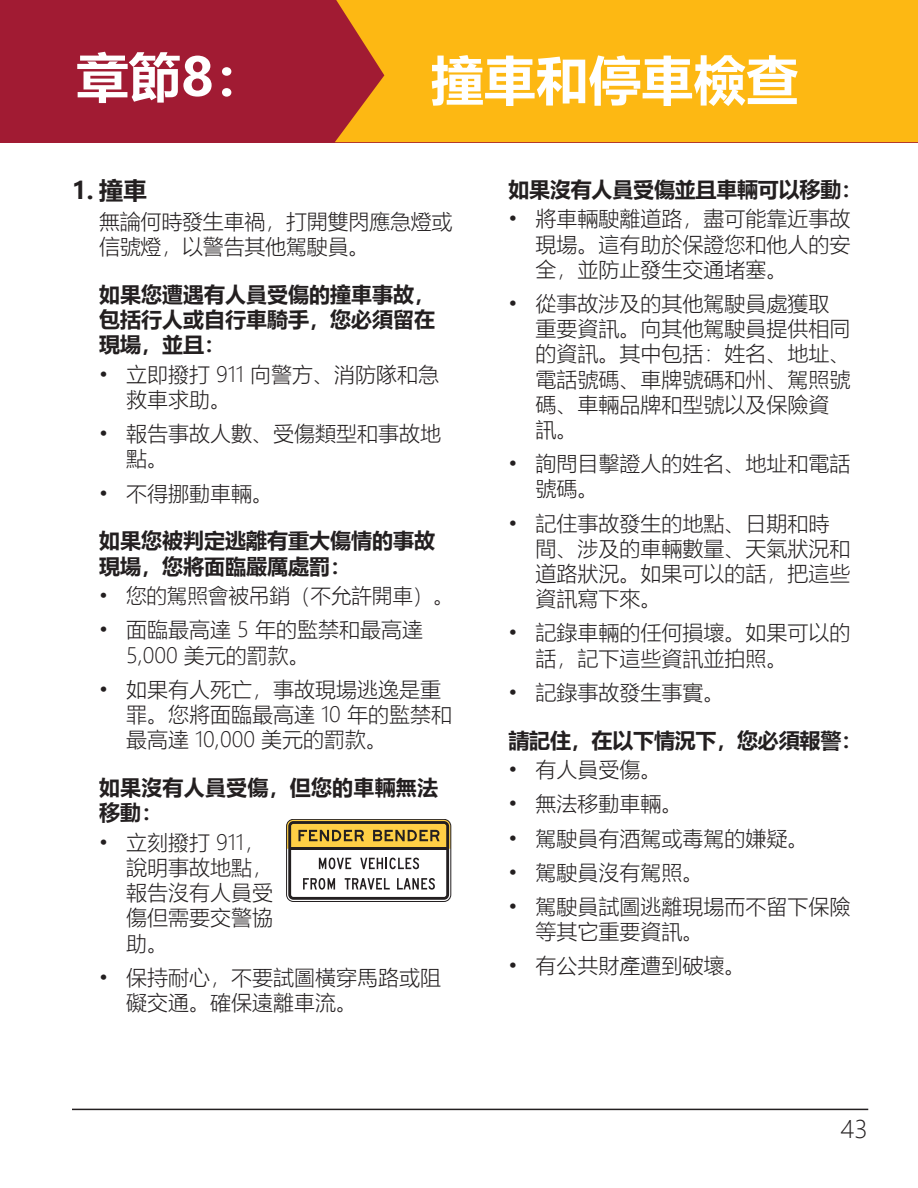
<style>
.page{position:relative;width:918px;height:1188px;background:#fff}
.page>*{position:absolute;margin:0;border:0;box-sizing:border-box;transform-origin:0 0}
.Section_Header{font:700 52.5px "Microsoft Ya Hei";color:#fff}
.SubHeader{font:700 24px "Microsoft Ya Hei";color:#231f20}
.t1{font:300 24px "Microsoft Ya Hei";color:#231f20}
.Subsection_Text{font:300 21px/25.2px "Microsoft Ya Hei";color:#231f20}
.Subsection_No_Numbers{font:700 21px/25.2px "Microsoft Ya Hei";color:#231f20}
.t2{font:300 20.7px "Microsoft Ya Hei";letter-spacing:-.01em;color:#231f20}
</style>
<div class="page">
<hr style="left:72px;top:1109px;width:796px;height:1px;background:#231f20">
<div style="left:0;top:0;width:918px;height:142px;background:#a11b33"></div>
<div style="left:335px;top:0;width:583px;height:142px;background:#fdb813"></div>
<div style="left:286px;top:819px;width:165px;height:83px;border:1px solid #231f20;border-radius:7px"></div>
<svg style="left:287px;top:819px;width:164px;height:81px"></svg>
<hr style="left:290px;top:847px;width:157px;height:3px;background:#231f20">
<p class="Section_Header" style="left:76px;top:40px;width:191px">章節8：</p>
<p class="Section_Header" style="left:431px;top:43px;width:369px">撞車和停車檢查</p>
<p class="SubHeader" style="left:72px;top:174px;width:76px">1. 撞車</p>
<p class="Subsection_Text" style="left:99px;top:208px;width:355px">無論何時發生車禍，打開雙閃應急燈或信號燈，以警告其他駕駛員。</p>
<p class="Subsection_No_Numbers" style="left:99px;top:281px;width:337px;text-align:justify">如果您遭遇有人員受傷的撞車事故，包括行人或自行車騎手，您必須留在現場，並且：</p>
<p class="Subsection_Text" style="left:126px;top:361px;width:315px;text-indent:-27px">• 立即撥打 911 向警方、消防隊和急救車求助。</p>
<p class="Subsection_Text" style="left:126px;top:421px;width:316px;text-indent:-27px">• 報告事故人數、受傷類型和事故地點。</p>
<p class="Subsection_Text" style="left:99px;top:480px;width:175px">• 不得挪動車輛。</p>
<p class="Subsection_No_Numbers" style="left:99px;top:527px;width:337px">如果您被判定逃離有重大傷情的事故現場，您將面臨嚴厲處罰：</p>
<p class="t2" style="left:99px;top:582px;width:357px">• 您的駕照會被吊銷（不允許開車）。</p>
<p class="Subsection_Text" style="left:126px;top:617px;width:299px;text-indent:-27px">• 面臨最高達 5 年的監禁和最高達<br>5,000 美元的罰款。</p>
<p class="Subsection_Text" style="left:126px;top:676px;width:328px;text-indent:-27px">• 如果有人死亡，事故現場逃逸是重罪。您將面臨最高達 10 年的監禁和最高達 10,000 美元的罰款。</p>
<p class="Subsection_No_Numbers" style="left:99px;top:774px;width:341px">如果沒有人員受傷，但您的車輛無法移動：</p>
<p class="Subsection_Text" style="left:126px;top:829px;width:148px;text-indent:-27px">• 立刻撥打 911，說明事故地點，報告沒有人員受傷但需要交警協助。</p>
<p class="Subsection_Text" style="left:126px;top:964px;width:316px;text-indent:-27px">• 保持耐心，不要試圖橫穿馬路或阻礙交通。確保遠離車流。</p>
<p class="Subsection_No_Numbers" style="left:508px;top:176px;width:355px">如果沒有人員受傷並且車輛可以移動：</p>
<p class="Subsection_Text" style="left:536px;top:206px;width:316px;text-align:justify;text-indent:-27px">• 將車輛駛離道路，盡可能靠近事故現場。這有助於保證您和他人的安全，並防止發生交通堵塞。</p>
<p class="Subsection_Text" style="left:536px;top:290px;width:316px;text-indent:-27px">• 從事故涉及的其他駕駛員處獲取重要資訊。向其他駕駛員提供相同的資訊。其中包括：姓名、地址、電話號碼、車牌號碼和州、駕照號碼、車輛品牌和型號以及保險資訊。</p>
<p class="Subsection_Text" style="left:536px;top:451px;width:316px;text-indent:-27px">• 詢問目擊證人的姓名、地址和電話號碼。</p>
<p class="Subsection_Text" style="left:536px;top:510px;width:316px;text-indent:-27px">• 記住事故發生的地點、日期和時間、涉及的車輛數量、天氣狀況和道路狀況。如果可以的話，把這些資訊寫下來。</p>
<p class="Subsection_Text" style="left:536px;top:620px;width:316px;text-indent:-27px">• 記錄車輛的任何損壞。如果可以的話，記下這些資訊並拍照。</p>
<p class="Subsection_Text" style="left:508px;top:679px;width:217px">• 記錄事故發生事實。</p>
<p class="Subsection_No_Numbers" style="left:508px;top:727px;width:355px">請記住，在以下情況下，您必須報警：</p>
<p class="Subsection_Text" style="left:508px;top:757px;width:154px">• 有人員受傷。</p>
<p class="Subsection_Text" style="left:508px;top:791px;width:175px">• 無法移動車輛。</p>
<p class="Subsection_Text" style="left:508px;top:825px;width:301px">• 駕駛員有酒駕或毒駕的嫌疑。</p>
<p class="Subsection_Text" style="left:508px;top:859px;width:196px">• 駕駛員沒有駕照。</p>
<p class="Subsection_Text" style="left:536px;top:893px;width:316px;text-indent:-27px">• 駕駛員試圖逃離現場而不留下保險等其它重要資訊。</p>
<p class="Subsection_Text" style="left:508px;top:953px;width:238px">• 有公共財產遭到破壞。</p>
<p class="t1" style="left:841px;top:1114px;width:29px">43</p>
</div>
